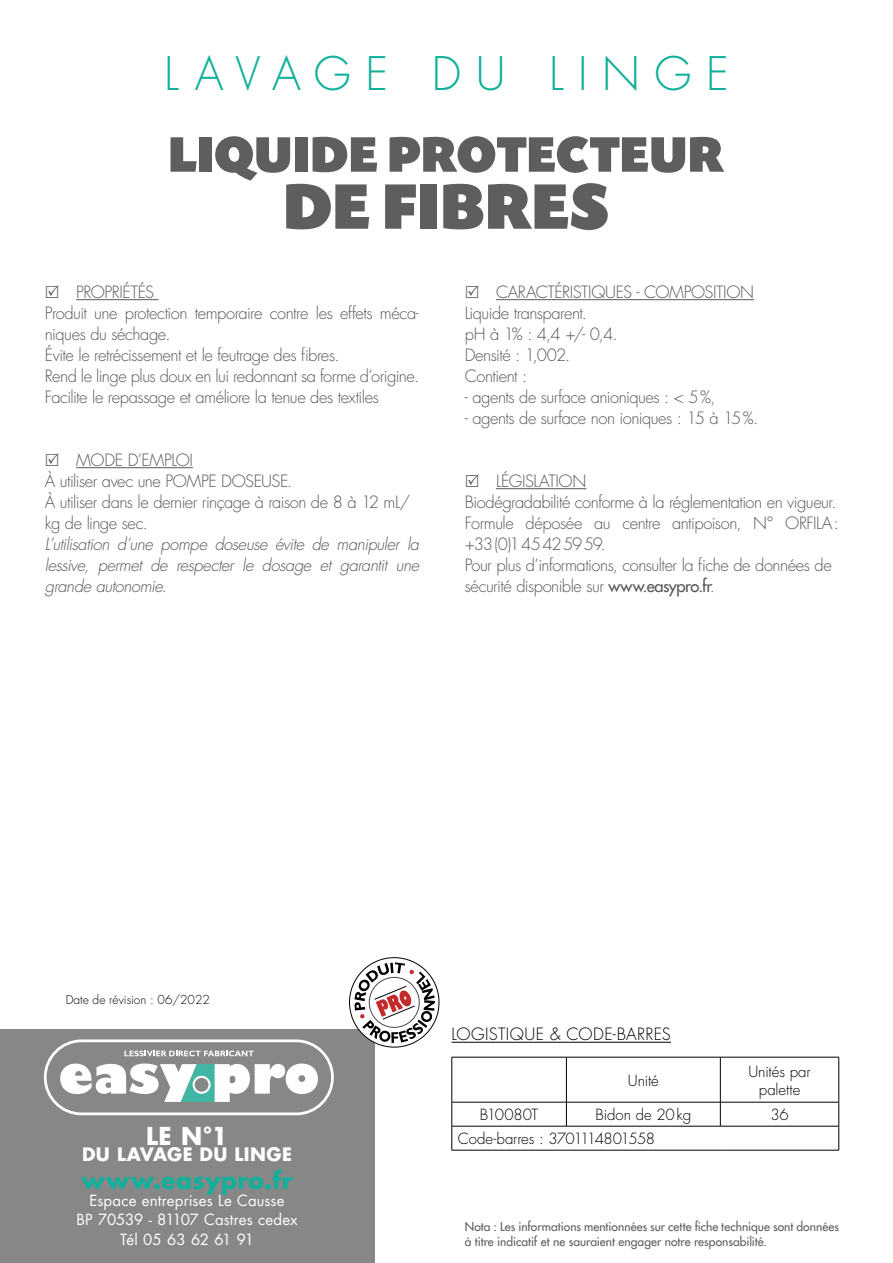
<style>
.page{position:relative;width:893px;height:1263px;background:#fff}
.page>*{position:absolute;margin:0;border:0;box-sizing:border-box;transform-origin:0 0}
.t1{font:900 67.5px "Today SHOP";letter-spacing:.035em;color:#5f5e5e}
.t2{font:900 52.5px "Today SHOP";letter-spacing:.03em;color:#5f5e5e}
.t3{font:300 45px "Futura LT";letter-spacing:.32em;color:#11b09b}
.t4{font:700 24px "Futura LT";color:#fff}
.t5{font:700 23.4px "Futura LT";letter-spacing:.025em;color:#11b09b}
.t6{font:700 18px "Futura LT";letter-spacing:.02em;color:#fff}
.t7{font:300 16.5px/21px "Futura LT";letter-spacing:-.03em;color:#575756}
.t8{font:italic 300 16.5px/21px "Futura LT";letter-spacing:-.025em;color:#575756;text-align:justify}
.t9{font:300 16.5px "Futura LT";letter-spacing:.02em;color:#000}
.t10{font:15px/19.5px "Futura LT";letter-spacing:.005em;color:#fff;text-align:center}
.t11{font:300 15px/18px "Futura LT";letter-spacing:-.01em;color:#000;text-align:center}
.t12{font:300 15px "Futura LT";letter-spacing:-.03em;color:#000}
.t13{font:12px/14.4px "Futura LT";letter-spacing:.005em;color:#5f5e5e}
.t14{font:300 12px "Futura LT";color:#000}
.s1{font-style:normal}
.s2{font-weight:400}
</style>
<div class="page">
<div style="left:0;top:1029px;width:374px;height:234px;background:#878787"></div>
<svg style="left:44px;top:1039px;width:290px;height:76px"></svg>
<svg style="left:349px;top:958px;width:90px;height:89px"></svg>
<svg style="left:354px;top:962px;width:81px;height:81px"></svg>
<hr style="left:76px;top:299px;width:83px;height:1px;background:#575756">
<hr style="left:76px;top:467px;width:117px;height:1px;background:#575756">
<hr style="left:496px;top:299px;width:258px;height:1px;background:#575756">
<hr style="left:496px;top:488px;width:90px;height:1px;background:#575756">
<hr style="left:452px;top:1042px;width:219px;height:1px;background:#000">
<hr style="left:452px;top:1057px;width:114px;height:1px;background:#000">
<hr style="left:451px;top:1057px;width:1px;height:45px;background:#000">
<hr style="left:566px;top:1057px;width:154px;height:1px;background:#000">
<hr style="left:566px;top:1057px;width:1px;height:45px;background:#000">
<hr style="left:720px;top:1057px;width:119px;height:1px;background:#000">
<hr style="left:720px;top:1057px;width:1px;height:45px;background:#000">
<hr style="left:838px;top:1057px;width:1px;height:45px;background:#000">
<hr style="left:452px;top:1102px;width:114px;height:1px;background:#000">
<hr style="left:566px;top:1102px;width:154px;height:1px;background:#000">
<svg style="left:566px;top:1102px;width:1px;height:24px"></svg>
<hr style="left:720px;top:1102px;width:119px;height:1px;background:#000">
<svg style="left:720px;top:1102px;width:1px;height:24px"></svg>
<hr style="left:452px;top:1126px;width:114px;height:1px;background:#000">
<svg style="left:451px;top:1102px;width:1px;height:48px"></svg>
<hr style="left:566px;top:1126px;width:154px;height:1px;background:#000">
<hr style="left:720px;top:1126px;width:119px;height:1px;background:#000">
<svg style="left:838px;top:1102px;width:1px;height:48px"></svg>
<hr style="left:452px;top:1150px;width:114px;height:1px;background:#000">
<hr style="left:566px;top:1150px;width:154px;height:1px;background:#000">
<hr style="left:720px;top:1150px;width:119px;height:1px;background:#000">
<h3 class="t3" style="left:164px;top:46px;width:566px">LAVAGE DU LINGE</h3>
<h2 class="t2" style="left:169px;top:128px;width:556px">LIQUIDE PROTECTEUR</h2>
<h1 class="t1" style="left:285px;top:172px;width:325px">DE FIBRES</h1>
<p class="t7" style="left:45px;top:282px;width:376px;text-indent:31px">PROPRIÉTÉS<br>Produit une protection temporaire contre les effets méca&shy;niques du séchage.<br>Évite le retrécissement et le feutrage des fibres.<br>Rend le linge plus doux en lui redonnant sa forme d’origine.<br>Facilite le repassage et améliore la tenue des textiles</p>
<p class="t7" style="left:45px;top:450px;width:367px;text-indent:31px">MODE D’EMPLOI<br>À utiliser avec une POMPE DOSEUSE.<br>À utiliser dans le dernier rinçage à raison de 8 à 12 mL/ kg de linge sec.</p>
<p class="t8" style="left:45px;top:534px;width:376px">L’utilisation d’une pompe doseuse évite de manipuler la lessive, permet de respecter le dosage et garantit une grande autonomie<span class="s1">.</span></p>
<p class="t7" style="left:465px;top:282px;width:291px;text-indent:31px">CARACTÉRISTIQUES - COMPOSITION<br>Liquide transparent.<br>pH à 1% : 4,4 +/- 0,4.<br>Densité : 1,002.<br>Contient :</p>
<p class="t7" style="left:465px;top:387px;width:252px">- agents de surface anioniques : &lt; 5%,</p>
<p class="t7" style="left:465px;top:408px;width:295px">- agents de surface non ioniques : 15 à 15%.</p>
<p class="t7" style="left:465px;top:471px;width:376px;text-indent:31px">LÉGISLATION<br>Biodégradabilité conforme à la réglementation en vigueur.<br>Formule déposée au centre antipoison, N° ORFILA: +33(0)145425959.<br>Pour plus d’informations, consulter la fiche de données de sécurité disponible sur <span class="s2">www.easypro.fr</span>.</p>
<p class="t14" style="left:66px;top:992px;width:146px">Date de révision : 06/2022</p>
<h3 class="t4" style="left:146px;top:1120px;width:84px">LE N°1</h3>
<p class="t6" style="left:82px;top:1142px;width:212px">DU LAVAGE DU LINGE</p>
<h3 class="t5" style="left:81px;top:1165px;width:213px">www.easypro.fr</h3>
<p class="t10" style="left:77px;top:1191px;width:223px">Espace entreprises Le Causse<br>BP 70539 - 81107 Castres cedex<br>Tél 05 63 62 61 91</p>
<p class="t9" style="left:452px;top:1024px;width:221px">LOGISTIQUE &amp; CODE-BARRES</p>
<p class="t11" style="left:628px;top:1072px;width:32px">Unité</p>
<p class="t11" style="left:748px;top:1063px;width:64px">Unités par palette</p>
<p class="t11" style="left:480px;top:1106px;width:60px">B10080T</p>
<p class="t11" style="left:595px;top:1106px;width:97px">Bidon de 20kg</p>
<p class="t11" style="left:770px;top:1106px;width:20px">36</p>
<p class="t12" style="left:458px;top:1129px;width:199px">Code-barres : 3701114801558</p>
<p class="t13" style="left:465px;top:1219px;width:376px">Nota : Les informations mentionnées sur cette fiche technique sont données à titre indicatif et ne sauraient engager notre responsabilité.</p>
</div>
